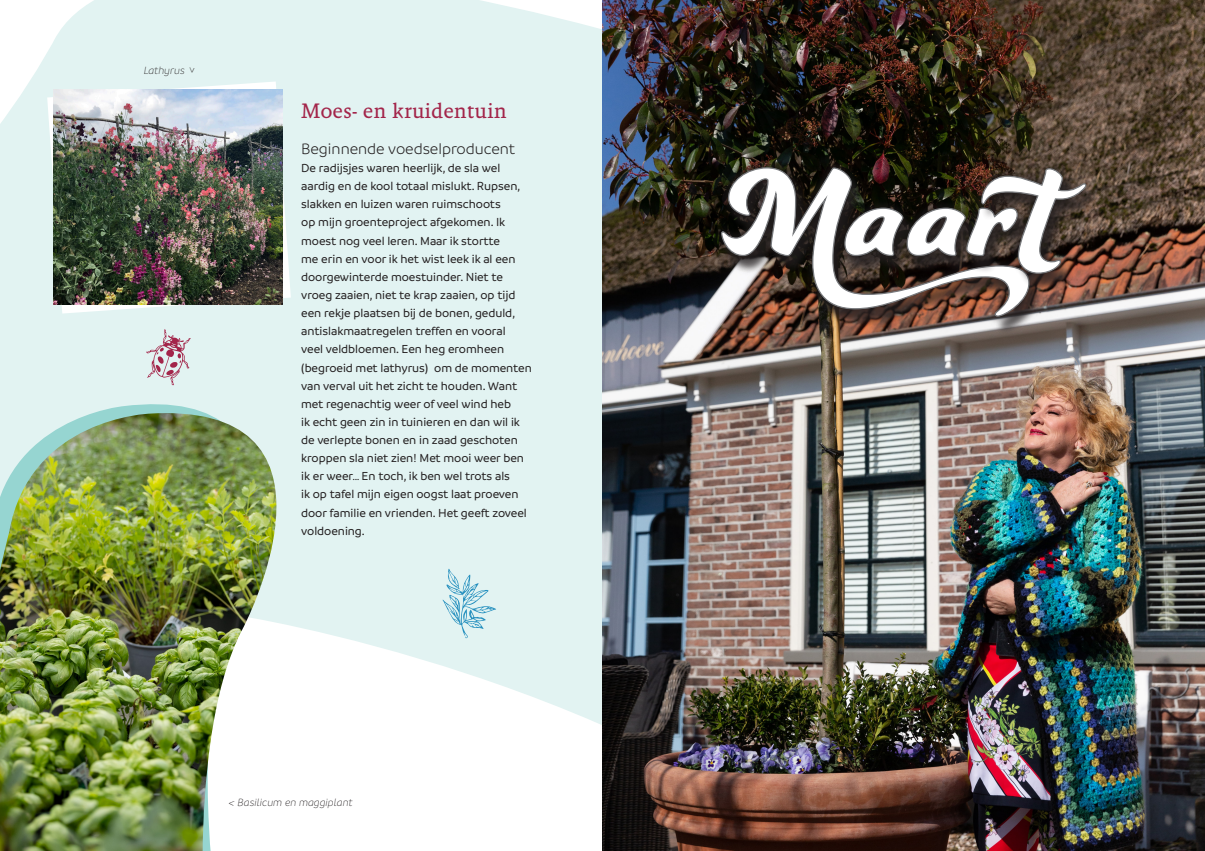
<style>
.page{position:relative;width:1205px;height:851px;background:#fff}
.page>*{position:absolute;margin:0;border:0;box-sizing:border-box;transform-origin:0 0}
.t1{font:21.25px "Malaga OTCE";color:#a3254a}
.t2{font:300 16.25px "Branding";letter-spacing:-.005em;color:#231f20}
.t3{font:500 12.5px/18.1px "Branding";color:#231f20}
.t4{font:italic 300 11.25px "Branding";color:#231f20}
</style>
<div class="page">
<svg style="left:0;top:0;width:602px;height:725px;background:#e4f3f3"></svg>
<svg style="left:443px;top:568px;width:53px;height:70px;background:#c3e2e9"></svg>
<svg style="left:0;top:380px;width:334px;height:345px;fill:#e2f3f2"></svg>
<img style="left:0;top:413px;width:292px;height:437px">
<img style="left:602px;top:0;width:603px;height:850px">
<div style="left:709px;top:155px;width:393px;height:183px;background:#231f20;opacity:.55"></div>
<div style="left:721px;top:171px;width:321px;height:162px;background:#231f20;opacity:.45"></div>
<div style="left:713px;top:159px;width:324px;height:165px;background:#231f20;opacity:.55"></div>
<svg style="left:720px;top:167px;width:310px;height:150px"></svg>
<div style="left:836px;top:200px;width:75px;height:64px;background:#231f20;opacity:.55"></div>
<div style="left:981px;top:172px;width:118px;height:119px;background:#231f20;opacity:.45"></div>
<div style="left:973px;top:160px;width:121px;height:121px;background:#231f20;opacity:.55"></div>
<svg style="left:843px;top:167px;width:244px;height:107px"></svg>
<svg style="left:47px;top:81px;width:244px;height:232px;fill:#e2f3f2"></svg>
<img style="left:53px;top:89px;width:229px;height:216px">
<svg style="left:146px;top:329px;width:45px;height:56px;background:#d4c7ce"></svg>
<p class="t4" style="left:144px;top:64px;width:43px">Lathyrus</p>
<p class="t4" style="left:199px;top:67px;width:7px;rotate:90deg">&gt;</p>
<h1 class="t1" style="left:301px;top:98px;width:207px">Moes- en kruidentuin</h1>
<h2 class="t2" style="left:301px;top:140px;width:215px">Beginnende voedselproducent</h2>
<p class="t3" style="left:301px;top:159px;width:232px">De radijsjes waren heerlijk, de sla wel aardig en de kool totaal mislukt. Rupsen, slakken en luizen waren ruimschoots<br>op mijn groenteproject afgekomen. Ik moest nog veel leren. Maar ik stortte<br>me erin en voor ik het wist leek ik al een doorgewinterde moestuinder. Niet te vroeg zaaien, niet te krap zaaien, op tijd een rekje plaatsen bij de bonen, geduld, antislakmaatregelen treffen en vooral<br>veel veldbloemen. Een heg eromheen (begroeid met lathyrus) om de momenten van verval uit het zicht te houden. Want met regenachtig weer of veel wind heb<br>ik echt geen zin in tuinieren en dan wil ik de verlepte bonen en in zaad geschoten kroppen sla niet zien! Met mooi weer ben ik er weer… En toch, ik ben wel trots als<br>ik op tafel mijn eigen oogst laat proeven door familie en vrienden. Het geeft zoveel voldoening.</p>
<p class="t4" style="left:229px;top:796px;width:125px">&lt; Basilicum en maggiplant</p>
</div>
